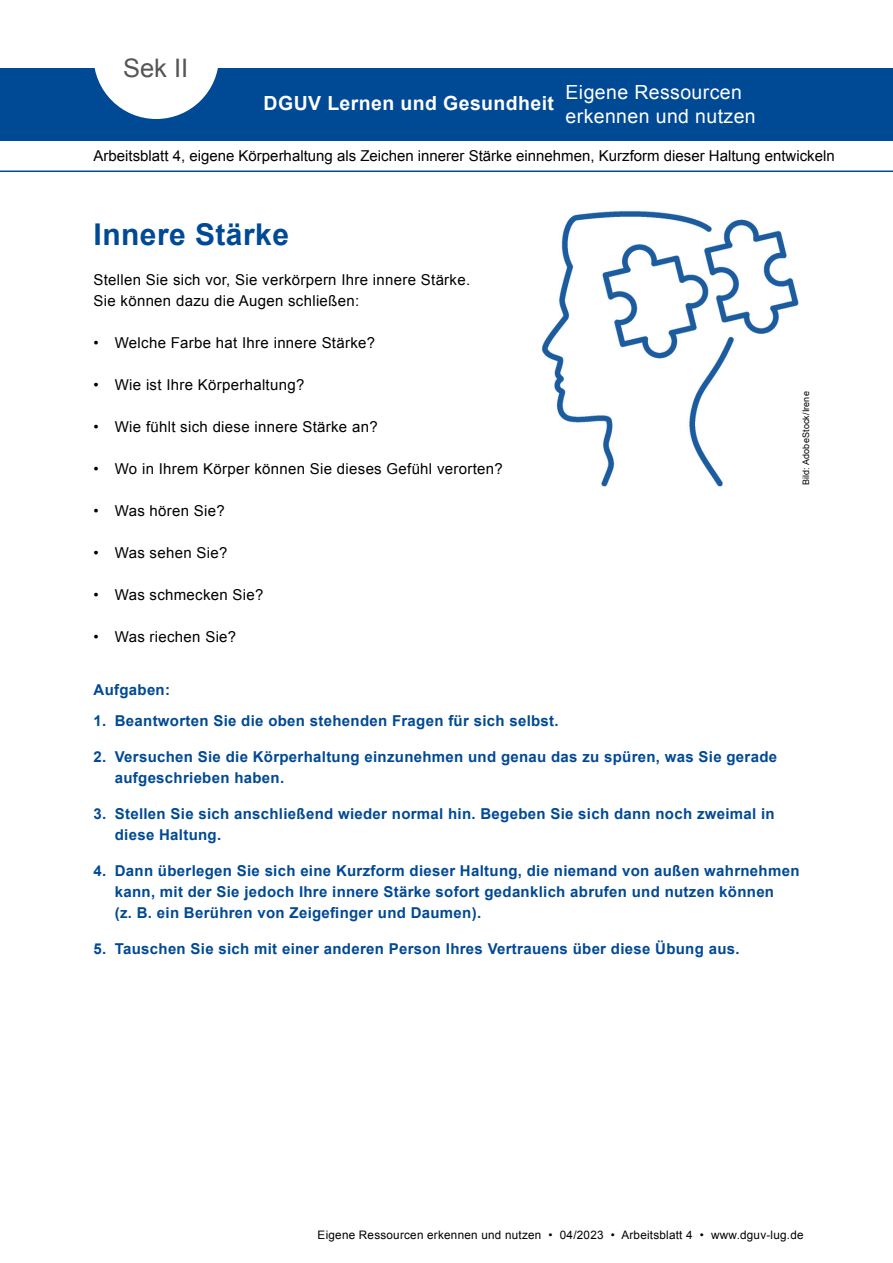
<style>
.page{position:relative;width:893px;height:1263px;background:#fff}
.page>*{position:absolute;margin:0;border:0;box-sizing:border-box;transform-origin:0 0}
.t1{font:700 30px "Arial";letter-spacing:.015em;color:#004994}
.t2{font:25.5px "Arial";color:#555}
.t3{font:19.5px/23.4px "Arial";letter-spacing:.02em;color:#fff}
.t4{font:700 19.5px "Arial";letter-spacing:.02em;color:#fff}
.t5{font:700 15px/21px "Arial";letter-spacing:.02em;color:#004994}
.t6{font:15px/21px "Arial";letter-spacing:.02em;color:#000}
.t7{font:15px "Arial";color:#000}
.t8{font:11.7px "Arial";letter-spacing:.02em;color:#000}
.t9{font:9px "Arial";letter-spacing:.015em;color:#000}
</style>
<div class="page">
<div style="left:0;top:68px;width:893px;height:72px;background:#004994"></div>
<svg style="left:94px;top:68px;width:124px;height:51px"></svg>
<hr style="left:0;top:171px;width:893px;height:1px;background:#004993">
<img style="left:541px;top:211px;width:258px;height:276px">
<h2 class="t2" style="left:123px;top:51px;width:67px">Sek II</h2>
<h3 class="t4" style="left:264px;top:90px;width:292px">DGUV Lernen und Gesundheit</h3>
<h3 class="t3" style="left:566px;top:81px;width:192px">Eigene Ressourcen erkennen und nutzen</h3>
<p class="t7" style="left:94px;top:146px;width:743px">Arbeitsblatt 4, eigene Körperhaltung als Zeichen innerer Stärke einnehmen, Kurzform dieser Haltung entwickeln</p>
<h1 class="t1" style="left:94px;top:214px;width:197px">Innere Stärke</h1>
<p class="t6" style="left:94px;top:270px;width:378px">Stellen Sie sich vor, Sie verkörpern Ihre innere Stärke.<br>Sie können dazu die Augen schließen:</p>
<p class="t6" style="left:94px;top:333px;width:283px">• Welche Farbe hat Ihre innere Stärke?</p>
<p class="t6" style="left:94px;top:375px;width:212px">• Wie ist Ihre Körperhaltung?</p>
<p class="t6" style="left:94px;top:417px;width:286px">• Wie fühlt sich diese innere Stärke an?</p>
<p class="t6" style="left:94px;top:459px;width:411px">• Wo in Ihrem Körper können Sie dieses Gefühl verorten?</p>
<p class="t6" style="left:94px;top:501px;width:133px">• Was hören Sie?</p>
<p class="t6" style="left:94px;top:543px;width:135px">• Was sehen Sie?</p>
<p class="t6" style="left:94px;top:585px;width:172px">• Was schmecken Sie?</p>
<p class="t6" style="left:94px;top:627px;width:144px">• Was riechen Sie?</p>
<p class="t9" style="left:800px;top:485px;width:95px;rotate:-90deg">Bild: AdobeStock/Irene</p>
<p class="t5" style="left:94px;top:679px;width:78px">Aufgaben:</p>
<p class="t5" style="left:94px;top:711px;width:467px">1. Beantworten Sie die oben stehenden Fragen für sich selbst.</p>
<p class="t5" style="left:115px;top:747px;width:664px;text-indent:-21px">2. Versuchen Sie die Körperhaltung einzunehmen und genau das zu spüren, was Sie gerade aufgeschrieben haben.</p>
<p class="t5" style="left:115px;top:804px;width:661px;text-indent:-21px">3. Stellen Sie sich anschließend wieder normal hin. Begeben Sie sich dann noch zweimal in diese Haltung.</p>
<p class="t5" style="left:115px;top:861px;width:686px;text-indent:-21px">4. Dann überlegen Sie sich eine Kurzform dieser Haltung, die niemand von außen wahrnehmen kann, mit der Sie jedoch Ihre innere Stärke sofort gedanklich abrufen und nutzen können<br>(z. B. ein Berühren von Zeigefinger und Daumen).</p>
<p class="t5" style="left:94px;top:939px;width:648px">5. Tauschen Sie sich mit einer anderen Person Ihres Vertrauens über diese Übung aus.</p>
<p class="t8" style="left:318px;top:1228px;width:487px">Eigene Ressourcen erkennen und nutzen • 04/2023 • Arbeitsblatt 4 • www.dguv-lug.de</p>
</div>
